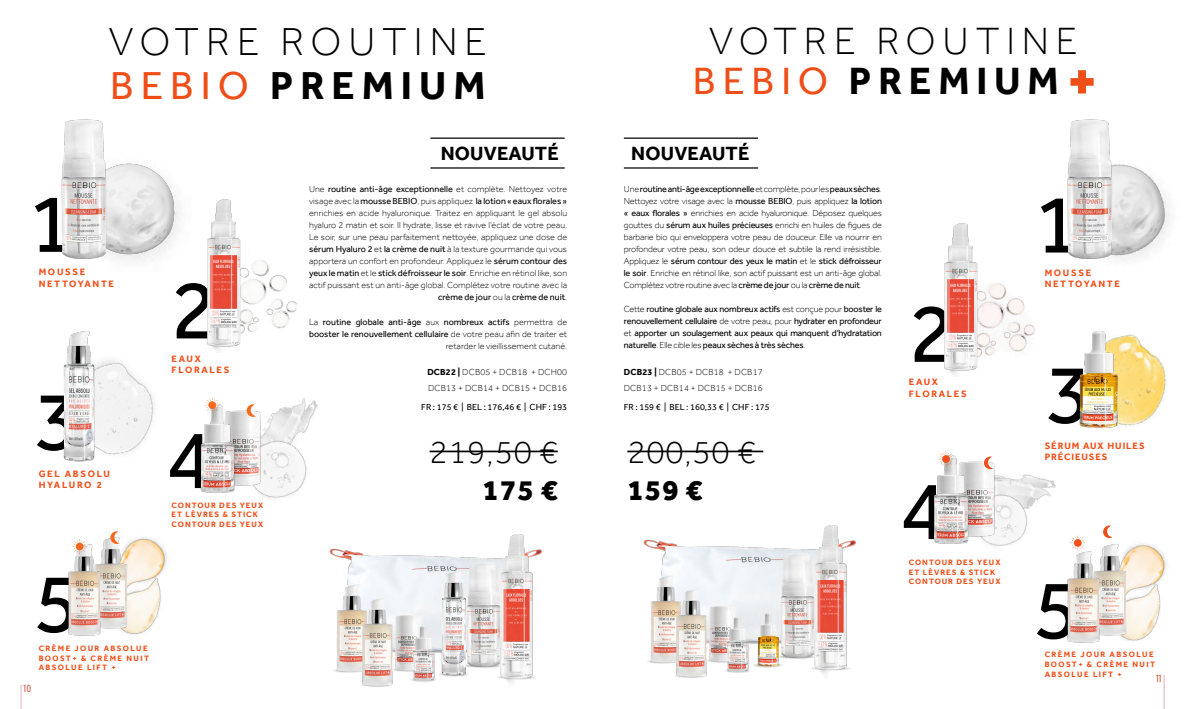
<style>
.page{position:relative;width:1191px;height:709px;background:#fff}
.page>*{position:absolute;margin:0;border:0;box-sizing:border-box;transform-origin:0 0}
.t1{font:85.4px "Effra";color:#000}
.t2{font:300 40px/44px "Effra";letter-spacing:.175em;color:#000}
.t3{font:300 39px/39.7px "Effra";letter-spacing:.175em;color:#000;text-align:center}
.t4{font:300 33.3px "Effra";letter-spacing:.025em;color:#000}
.t5{font:800 29.8px "Effra";letter-spacing:.025em;color:#000}
.t6{font:700 19.6px "Effra";letter-spacing:.01em;color:#000}
.t7{font:11px "Acumin Variable Concept";color:#c25131}
.t8{font:700 9.5px/11.4px "Effra";letter-spacing:.175em;color:#f04e19}
.t9{font:700 9.5px/11.4px "Effra";letter-spacing:.1em;color:#f04e19}
.t10{font:300 9px/12px "Effra";color:#000;text-align:right}
.t11{font:9px/12px "Effra";letter-spacing:-.02em;color:#000;text-align:justify}
.t12{font:300 9px/16px "Effra";letter-spacing:.02em;color:#000}
.t13{font:9px "Effra";color:#000}
.t14{font:700 8px/9.6px "Effra";letter-spacing:.175em;color:#f04e19}
.t15{font:700 8px/9.6px "Effra";letter-spacing:.125em;color:#f04e19}
.s1{font-weight:400;color:#f04e19}
.s2{font-weight:700}
.s3{font-weight:400}
.s4{font-weight:300}
</style>
<div class="page">
<img style="left:1136px;top:168px;width:33px;height:89px">
<img style="left:1067px;top:119px;width:69px;height:141px">
<img style="left:1129px;top:334px;width:37px;height:92px">
<img style="left:1079px;top:331px;width:50px;height:97px">
<img style="left:1112px;top:537px;width:55px;height:41px">
<img style="left:1125px;top:578px;width:37px;height:63px">
<img style="left:1106px;top:541px;width:25px;height:98px">
<img style="left:1067px;top:546px;width:41px;height:97px">
<svg style="left:1103px;top:525px;width:9px;height:14px"></svg>
<svg style="left:1070px;top:535px;width:15px;height:15px"></svg>
<img style="left:329px;top:534px;width:213px;height:153px">
<img style="left:643px;top:525px;width:213px;height:153px">
<svg style="left:1070px;top:70px;width:23px;height:23px"></svg>
<img style="left:131px;top:163px;width:49px;height:98px">
<img style="left:61px;top:119px;width:70px;height:141px">
<img style="left:987px;top:283px;width:48px;height:73px">
<img style="left:944px;top:223px;width:43px;height:153px">
<img style="left:250px;top:260px;width:47px;height:72px">
<img style="left:207px;top:199px;width:43px;height:153px">
<img style="left:111px;top:360px;width:43px;height:95px">
<img style="left:63px;top:331px;width:48px;height:131px">
<img style="left:1003px;top:474px;width:53px;height:23px">
<img style="left:984px;top:478px;width:60px;height:69px">
<img style="left:977px;top:461px;width:26px;height:79px">
<img style="left:934px;top:455px;width:43px;height:89px">
<svg style="left:983px;top:456px;width:10px;height:14px"></svg>
<svg style="left:938px;top:451px;width:15px;height:15px"></svg>
<img style="left:270px;top:398px;width:48px;height:24px">
<img style="left:256px;top:422px;width:54px;height:77px">
<img style="left:243px;top:410px;width:27px;height:79px">
<img style="left:200px;top:404px;width:43px;height:89px">
<svg style="left:246px;top:404px;width:10px;height:14px"></svg>
<svg style="left:205px;top:397px;width:15px;height:15px"></svg>
<img style="left:132px;top:537px;width:35px;height:35px">
<img style="left:124px;top:572px;width:38px;height:63px">
<img style="left:105px;top:538px;width:27px;height:94px">
<img style="left:68px;top:540px;width:41px;height:96px">
<svg style="left:110px;top:531px;width:10px;height:14px"></svg>
<svg style="left:72px;top:539px;width:15px;height:15px"></svg>
<hr style="left:429px;top:450px;width:129px;height:2px;background:#000">
<hr style="left:627px;top:450px;width:136px;height:2px;background:#000">
<hr style="left:430px;top:167px;width:134px;height:2px;background:#000">
<hr style="left:430px;top:137px;width:134px;height:2px;background:#000">
<hr style="left:624px;top:167px;width:134px;height:2px;background:#000">
<hr style="left:624px;top:137px;width:134px;height:2px;background:#000">
<svg style="left:21px;top:685px;width:1px;height:24px"></svg>
<hr style="left:1163px;top:675px;width:1px;height:34px;background:#ebabbd">
<h2 class="t2" style="left:109px;top:19px;width:380px">VOTRE ROUTINE<br><span class="s1">BEBIO</span> <span class="s2">PREMIUM</span></h2>
<h3 class="t3" style="left:693px;top:21px;width:386px">VOTRE ROUTINE<br><span class="s1">BEBIO</span> <span class="s2">PREMIUM</span></h3>
<h1 class="t1" style="left:28px;top:172px;width:48px">1</h1>
<p class="t8" style="left:39px;top:266px;width:77px">MOUSSE<br>NETTOYANTE</p>
<h1 class="t1" style="left:34px;top:370px;width:48px">3</h1>
<p class="t8" style="left:39px;top:468px;width:73px">GEL ABSOLU<br>HYALURO 2</p>
<h1 class="t1" style="left:34px;top:552px;width:48px">5</h1>
<p class="t7" style="left:24px;top:681px;width:9px">10</p>
<p class="t14" style="left:39px;top:643px;width:112px">CRÈME JOUR ABSOLUE<br>BOOST+ &amp; CRÈME NUIT<br>ABSOLUE LIFT +</p>
<h1 class="t1" style="left:171px;top:259px;width:48px">2</h1>
<p class="t8" style="left:171px;top:353px;width:59px">EAUX<br>FLORALES</p>
<h1 class="t1" style="left:166px;top:408px;width:48px">4</h1>
<p class="t15" style="left:171px;top:500px;width:93px">CONTOUR DES YEUX<br>ET LÈVRES &amp; STICK<br>CONTOUR DES YEUX</p>
<h3 class="t6" style="left:441px;top:142px;width:120px">NOUVEAUTÉ</h3>
<h3 class="t6" style="left:631px;top:142px;width:120px">NOUVEAUTÉ</h3>
<p class="t10" style="left:309px;top:183px;width:259px">Une <span class="s3">routine anti-âge exceptionnelle</span> et complète. Nettoyez votre visage avec la <span class="s3">mousse BEBIO</span>, puis appliquez <span class="s3">la lotion « eaux florales » </span>enrichies en acide hyaluronique. Traitez en appliquant le gel absolu hyaluro 2 matin et soir. Il hydrate, lisse et ravive l’éclat de votre peau.<br>Le soir, sur une peau parfaitement nettoyée, appliquez une dose de <span class="s3">sérum Hyaluro 2</span> et <span class="s3">la crème de nuit</span> à la texture gourmande qui vous apportera un confort en profondeur. Appliquez le <span class="s3">sérum contour des yeux le matin</span> et le <span class="s3">stick défroisseur le soir</span>. Enrichie en rétinol like, son actif puissant est un anti-âge global. Complétez votre routine avec la <span class="s3">crème de jour</span> ou la <span class="s3">crème de nuit</span>.</p>
<p class="t10" style="left:309px;top:315px;width:259px">La <span class="s3">routine globale anti-âge</span> aux <span class="s3">nombreux actifs</span> permettra de <span class="s3">booster le renouvellement cellulaire</span> de votre peau afin de traiter et retarder le vieillissement cutané.</p>
<p class="t12" style="left:427px;top:363px;width:141px"><span class="s2">DCB22 |</span> DCB05 + DCB18 + DCH00<br>DCB13 + DCB14 + DCB15 + DCB16</p>
<p class="t13" style="left:421px;top:401px;width:147px">FR : 175 € | BEL : 176,46 € | CHF : 193</p>
<h3 class="t4" style="left:429px;top:431px;width:130px">219,50 €</h3>
<h3 class="t5" style="left:482px;top:472px;width:77px">175 €</h3>
<p class="t10" style="left:624px;top:183px;width:259px;text-align:justify">Une <span class="s3">routine anti-âge exceptionnelle</span> et complète, pour les <span class="s3">peaux sèches</span>.<br>Nettoyez votre visage avec la <span class="s3">mousse BEBIO</span>, puis appliquez <span class="s3">la lotion « eaux florales »</span> enrichies en acide hyaluronique. Déposez quelques gouttes du <span class="s3">sérum aux huiles précieuses</span> enrichi en huiles de figues de barbarie bio qui enveloppera votre peau de douceur. Elle va nourrir en profondeur votre peau, son odeur douce et subtile la rend irrésistible.<br>Appliquez le <span class="s3">sérum contour des yeux le matin</span> et le <span class="s3">stick défroisseur le soir</span>. Enrichie en rétinol like, son actif puissant est un anti-âge global.<br>Complétez votre routine avec la <span class="s3">crème de jour</span> ou la <span class="s3">crème de nuit</span>.</p>
<p class="t11" style="left:624px;top:303px;width:259px"><span class="s4">Cette</span> routine globale aux nombreux actifs <span class="s4">est conçue pour</span> booster le renouvellement cellulaire <span class="s4">de votre peau, pour</span> hydrater en profondeur <span class="s4">et</span> apporter un soulagement aux peaux qui manquent d’hydratation naturelle<span class="s4">. Elle cible les</span> peaux sèches à très sèches<span class="s4">.</span></p>
<p class="t12" style="left:624px;top:363px;width:140px"><span class="s2">DCB23 |</span> DCB05 + DCB18 + DCB17<br>DCB13 + DCB14 + DCB15 + DCB16</p>
<p class="t13" style="left:624px;top:401px;width:147px">FR : 159 € | BEL : 160,33 € | CHF : 175</p>
<h3 class="t4" style="left:627px;top:431px;width:130px">200,50 €</h3>
<h3 class="t5" style="left:627px;top:472px;width:77px">159 €</h3>
<h1 class="t1" style="left:909px;top:282px;width:48px">2</h1>
<p class="t8" style="left:909px;top:376px;width:59px">EAUX<br>FLORALES</p>
<h1 class="t1" style="left:899px;top:459px;width:48px">4</h1>
<p class="t15" style="left:909px;top:557px;width:93px">CONTOUR DES YEUX<br>ET LÈVRES &amp; STICK<br>CONTOUR DES YEUX</p>
<h1 class="t1" style="left:1033px;top:173px;width:48px">1</h1>
<p class="t8" style="left:1044px;top:267px;width:77px">MOUSSE<br>NETTOYANTE</p>
<h1 class="t1" style="left:1045px;top:343px;width:48px">3</h1>
<p class="t9" style="left:1044px;top:439px;width:101px">SÉRUM AUX HUILES<br>PRÉCIEUSES</p>
<h1 class="t1" style="left:1033px;top:558px;width:48px">5</h1>
<p class="t14" style="left:1044px;top:650px;width:112px">CRÈME JOUR ABSOLUE<br>BOOST+ &amp; CRÈME NUIT<br>ABSOLUE LIFT +</p>
<p class="t7" style="left:1156px;top:671px;width:7px">11</p>
</div>
